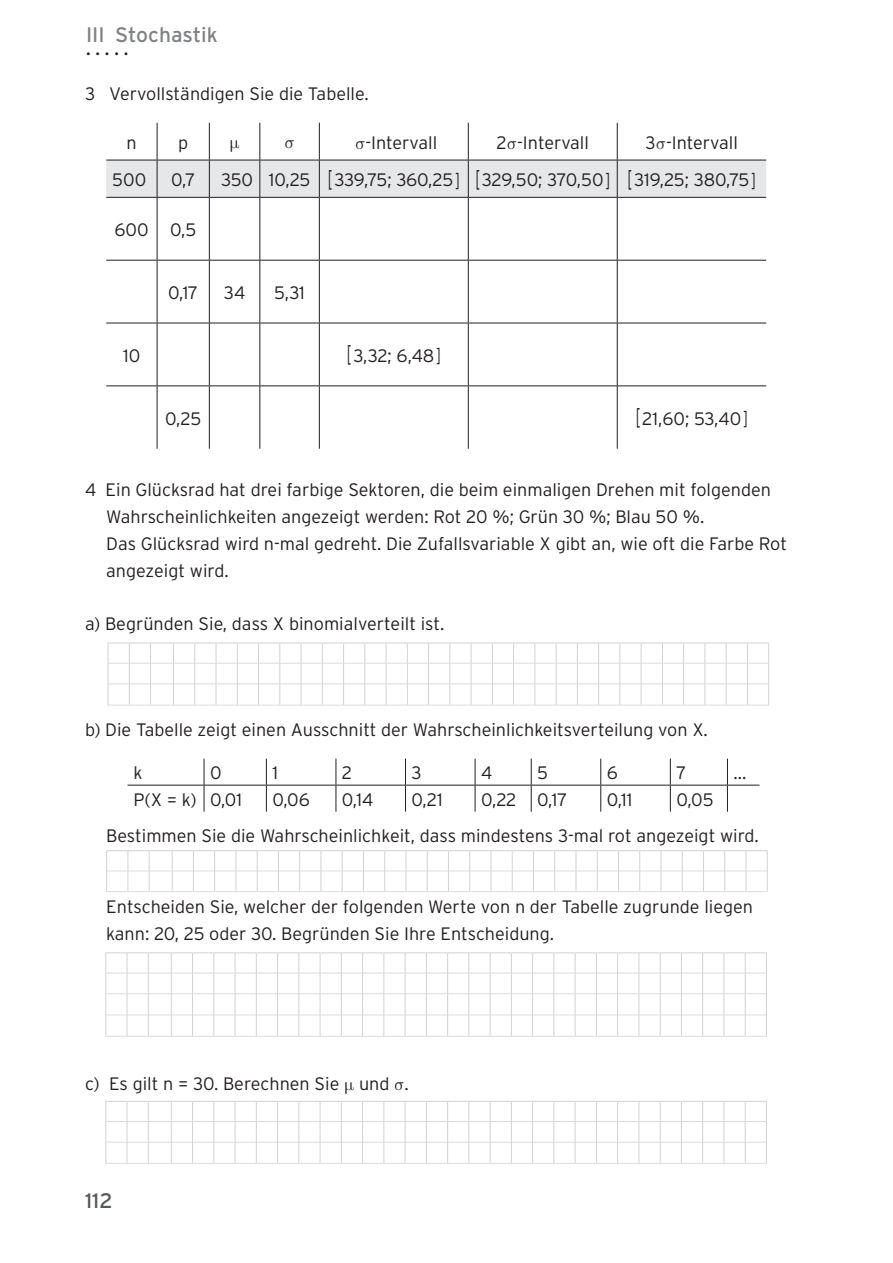
<style>
.page{position:relative;width:893px;height:1263px;background:#fff}
.page>*{position:absolute;margin:0;border:0;box-sizing:border-box;transform-origin:0 0}
.t1{font:21px "Interstate";color:#808285}
.t2{font:21px "Interstate";color:#57585a}
.t3{font:300 18px/27px "Interstate";color:#231f20}
.t4{font:300 18px "Interstate";letter-spacing:-.02em;color:#231f20}
.t5{font:18px "Interstate";color:#231f20}
.t6{font:18px "Uni Math";color:#231f20}
.s1{font-family:"Uni Math";font-weight:400}
.s2{font-size:24.3px}
.s3{font-size:20.25px}
</style>
<div class="page">
<div style="left:106px;top:161px;width:660px;height:36px;background:#e6e7e9"></div>
<hr style="left:157px;top:123px;width:1px;height:37px;background:#231f20">
<hr style="left:209px;top:123px;width:1px;height:37px;background:#231f20">
<hr style="left:259px;top:123px;width:1px;height:37px;background:#231f20">
<hr style="left:319px;top:123px;width:1px;height:37px;background:#231f20">
<hr style="left:468px;top:123px;width:1px;height:37px;background:#231f20">
<hr style="left:617px;top:123px;width:1px;height:37px;background:#231f20">
<hr style="left:106px;top:160px;width:103px;height:1px;background:#231f20">
<hr style="left:157px;top:160px;width:1px;height:37px;background:#231f20">
<hr style="left:209px;top:160px;width:51px;height:1px;background:#231f20">
<hr style="left:209px;top:160px;width:1px;height:37px;background:#231f20">
<hr style="left:260px;top:160px;width:59px;height:1px;background:#231f20">
<hr style="left:259px;top:160px;width:1px;height:37px;background:#231f20">
<hr style="left:319px;top:160px;width:149px;height:1px;background:#231f20">
<hr style="left:319px;top:160px;width:1px;height:37px;background:#231f20">
<hr style="left:468px;top:160px;width:149px;height:1px;background:#231f20">
<hr style="left:468px;top:160px;width:1px;height:37px;background:#231f20">
<hr style="left:617px;top:160px;width:149px;height:1px;background:#231f20">
<hr style="left:617px;top:160px;width:1px;height:37px;background:#231f20">
<hr style="left:106px;top:197px;width:103px;height:1px;background:#231f20">
<hr style="left:157px;top:198px;width:1px;height:62px;background:#231f20">
<hr style="left:209px;top:197px;width:51px;height:1px;background:#231f20">
<hr style="left:209px;top:198px;width:1px;height:62px;background:#231f20">
<hr style="left:260px;top:197px;width:59px;height:1px;background:#231f20">
<hr style="left:259px;top:198px;width:1px;height:62px;background:#231f20">
<hr style="left:319px;top:197px;width:149px;height:1px;background:#231f20">
<hr style="left:319px;top:198px;width:1px;height:62px;background:#231f20">
<hr style="left:468px;top:197px;width:149px;height:1px;background:#231f20">
<hr style="left:468px;top:198px;width:1px;height:62px;background:#231f20">
<hr style="left:617px;top:197px;width:149px;height:1px;background:#231f20">
<hr style="left:617px;top:198px;width:1px;height:62px;background:#231f20">
<hr style="left:106px;top:260px;width:103px;height:1px;background:#231f20">
<hr style="left:157px;top:261px;width:1px;height:62px;background:#231f20">
<hr style="left:209px;top:260px;width:51px;height:1px;background:#231f20">
<hr style="left:209px;top:261px;width:1px;height:62px;background:#231f20">
<hr style="left:260px;top:260px;width:59px;height:1px;background:#231f20">
<hr style="left:259px;top:261px;width:1px;height:62px;background:#231f20">
<hr style="left:319px;top:260px;width:149px;height:1px;background:#231f20">
<hr style="left:319px;top:261px;width:1px;height:62px;background:#231f20">
<hr style="left:468px;top:260px;width:149px;height:1px;background:#231f20">
<hr style="left:468px;top:261px;width:1px;height:62px;background:#231f20">
<hr style="left:617px;top:260px;width:149px;height:1px;background:#231f20">
<hr style="left:617px;top:261px;width:1px;height:62px;background:#231f20">
<hr style="left:106px;top:323px;width:103px;height:1px;background:#231f20">
<hr style="left:157px;top:323px;width:1px;height:63px;background:#231f20">
<hr style="left:209px;top:323px;width:51px;height:1px;background:#231f20">
<hr style="left:209px;top:323px;width:1px;height:63px;background:#231f20">
<hr style="left:260px;top:323px;width:59px;height:1px;background:#231f20">
<hr style="left:259px;top:323px;width:1px;height:63px;background:#231f20">
<hr style="left:319px;top:323px;width:149px;height:1px;background:#231f20">
<hr style="left:319px;top:323px;width:1px;height:63px;background:#231f20">
<hr style="left:468px;top:323px;width:149px;height:1px;background:#231f20">
<hr style="left:468px;top:323px;width:1px;height:63px;background:#231f20">
<hr style="left:617px;top:323px;width:149px;height:1px;background:#231f20">
<hr style="left:617px;top:323px;width:1px;height:63px;background:#231f20">
<hr style="left:106px;top:386px;width:103px;height:1px;background:#231f20">
<hr style="left:157px;top:386px;width:1px;height:63px;background:#231f20">
<hr style="left:209px;top:386px;width:51px;height:1px;background:#231f20">
<hr style="left:209px;top:386px;width:1px;height:63px;background:#231f20">
<hr style="left:260px;top:386px;width:59px;height:1px;background:#231f20">
<hr style="left:259px;top:386px;width:1px;height:63px;background:#231f20">
<hr style="left:319px;top:386px;width:149px;height:1px;background:#231f20">
<hr style="left:319px;top:386px;width:1px;height:63px;background:#231f20">
<hr style="left:468px;top:386px;width:149px;height:1px;background:#231f20">
<hr style="left:468px;top:386px;width:1px;height:63px;background:#231f20">
<hr style="left:617px;top:386px;width:149px;height:1px;background:#231f20">
<hr style="left:617px;top:386px;width:1px;height:63px;background:#231f20">
<hr style="left:128px;top:785px;width:76px;height:1px;background:#231f20">
<hr style="left:204px;top:785px;width:62px;height:1px;background:#231f20">
<svg style="left:204px;top:759px;width:1px;height:53px"></svg>
<hr style="left:266px;top:785px;width:70px;height:1px;background:#231f20">
<svg style="left:266px;top:759px;width:1px;height:53px"></svg>
<hr style="left:336px;top:785px;width:69px;height:1px;background:#231f20">
<svg style="left:336px;top:759px;width:1px;height:53px"></svg>
<hr style="left:405px;top:785px;width:70px;height:1px;background:#231f20">
<svg style="left:405px;top:759px;width:1px;height:53px"></svg>
<hr style="left:475px;top:785px;width:56px;height:1px;background:#231f20">
<svg style="left:475px;top:759px;width:1px;height:53px"></svg>
<hr style="left:531px;top:785px;width:70px;height:1px;background:#231f20">
<svg style="left:531px;top:759px;width:1px;height:53px"></svg>
<hr style="left:601px;top:785px;width:69px;height:1px;background:#231f20">
<svg style="left:600px;top:759px;width:1px;height:53px"></svg>
<hr style="left:670px;top:785px;width:57px;height:1px;background:#231f20">
<svg style="left:670px;top:759px;width:1px;height:53px"></svg>
<hr style="left:727px;top:785px;width:32px;height:1px;background:#231f20">
<svg style="left:727px;top:759px;width:1px;height:53px"></svg>
<svg style="left:108px;top:643px;width:661px;height:63px"></svg>
<svg style="left:106px;top:850px;width:662px;height:42px"></svg>
<svg style="left:105px;top:1101px;width:662px;height:63px"></svg>
<svg style="left:105px;top:952px;width:662px;height:85px"></svg>
<p class="t1" style="left:86px;top:27px;width:133px">III Stochastik</p>
<p class="t5" style="left:86px;top:42px;width:44px">. . . . .</p>
<p class="t3" style="left:85px;top:81px;width:285px">3 Vervollständigen Sie die Tabelle.</p>
<p class="t3" style="left:127px;top:130px;width:12px">n</p>
<p class="t3" style="left:178px;top:130px;width:12px">p</p>
<p class="t6" style="left:229px;top:135px;width:12px">μ</p>
<p class="t6" style="left:284px;top:135px;width:12px">σ</p>
<p class="t3" style="left:355px;top:130px;width:84px"><span class="s1">σ</span>-Intervall</p>
<p class="t3" style="left:497px;top:130px;width:94px">2<span class="s1">σ</span>-Intervall</p>
<p class="t3" style="left:646px;top:130px;width:94px">3<span class="s1">σ</span>-Intervall</p>
<p class="t3" style="left:112px;top:168px;width:35px">500</p>
<p class="t3" style="left:171px;top:168px;width:26px">0,7</p>
<p class="t4" style="left:221px;top:173px;width:536px">350 10,25 <span class="s2">[</span> 339,75; 360,25 <span class="s3">]</span> <span class="s2">[</span> 329,50; 370,50 <span class="s3">]</span> <span class="s2">[</span> 319,25; 380,75 <span class="s3">]</span></p>
<p class="t3" style="left:115px;top:218px;width:83px">600 0,5</p>
<p class="t3" style="left:168px;top:281px;width:32px">0,17</p>
<p class="t3" style="left:224px;top:281px;width:23px">34</p>
<p class="t3" style="left:274px;top:281px;width:32px">5,31</p>
<p class="t3" style="left:123px;top:343px;width:19px">10</p>
<p class="t3" style="left:347px;top:343px;width:96px"><span class="s2">[</span> 3,32; 6,48 <span class="s3">]</span></p>
<p class="t3" style="left:165px;top:406px;width:38px">0,25</p>
<p class="t3" style="left:636px;top:406px;width:114px"><span class="s2">[</span> 21,60; 53,40 <span class="s3">]</span></p>
<p class="t3" style="left:106px;top:477px;width:682px;text-indent:-21px">4 Ein Glücksrad hat drei farbige Sektoren, die beim einmaligen Drehen mit folgenden Wahrscheinlichkeiten angezeigt werden: Rot 20 %; Grün 30 %; Blau 50 %.<br>Das Glücksrad wird n-mal gedreht. Die Zufallsvariable X gibt an, wie oft die Farbe Rot angezeigt wird.</p>
<p class="t3" style="left:85px;top:611px;width:361px">a) Begründen Sie, dass X binomialverteilt ist.</p>
<p class="t3" style="left:85px;top:717px;width:624px">b) Die Tabelle zeigt einen Ausschnitt der Wahrscheinlichkeitsverteilung von X.</p>
<p class="t3" style="left:134px;top:761px;width:11px">k</p>
<p class="t3" style="left:210px;top:761px;width:13px">0</p>
<p class="t3" style="left:272px;top:761px;width:7px">1</p>
<p class="t3" style="left:342px;top:761px;width:12px">2</p>
<p class="t3" style="left:411px;top:761px;width:12px">3</p>
<p class="t3" style="left:481px;top:761px;width:13px">4</p>
<p class="t3" style="left:537px;top:761px;width:12px">5</p>
<p class="t3" style="left:607px;top:761px;width:13px">6</p>
<p class="t3" style="left:676px;top:761px;width:12px">7</p>
<p class="t3" style="left:733px;top:761px;width:14px">...</p>
<p class="t3" style="left:134px;top:787px;width:110px">P(X = k) 0,01</p>
<p class="t3" style="left:272px;top:787px;width:39px">0,06</p>
<p class="t3" style="left:342px;top:787px;width:33px">0,14</p>
<p class="t3" style="left:411px;top:787px;width:33px">0,21</p>
<p class="t3" style="left:481px;top:787px;width:88px">0,22 0,17</p>
<p class="t3" style="left:607px;top:787px;width:27px">0,11</p>
<p class="t3" style="left:106px;top:783px;width:654px;line-height:36px;text-indent:570px">0,05<br>Bestimmen Sie die Wahrscheinlichkeit, dass mindestens 3-mal rot angezeigt wird.</p>
<p class="t3" style="left:106px;top:894px;width:648px">Entscheiden Sie, welcher der folgenden Werte von n der Tabelle zugrunde liegen kann: 20, 25 oder 30. Begründen Sie Ihre Entscheidung.</p>
<p class="t3" style="left:85px;top:1071px;width:325px">c) Es gilt n = 30. Berechnen Sie <span class="s1">μ</span> und <span class="s1">σ</span>.</p>
<p class="t2" style="left:85px;top:1192px;width:29px">112</p>
</div>
